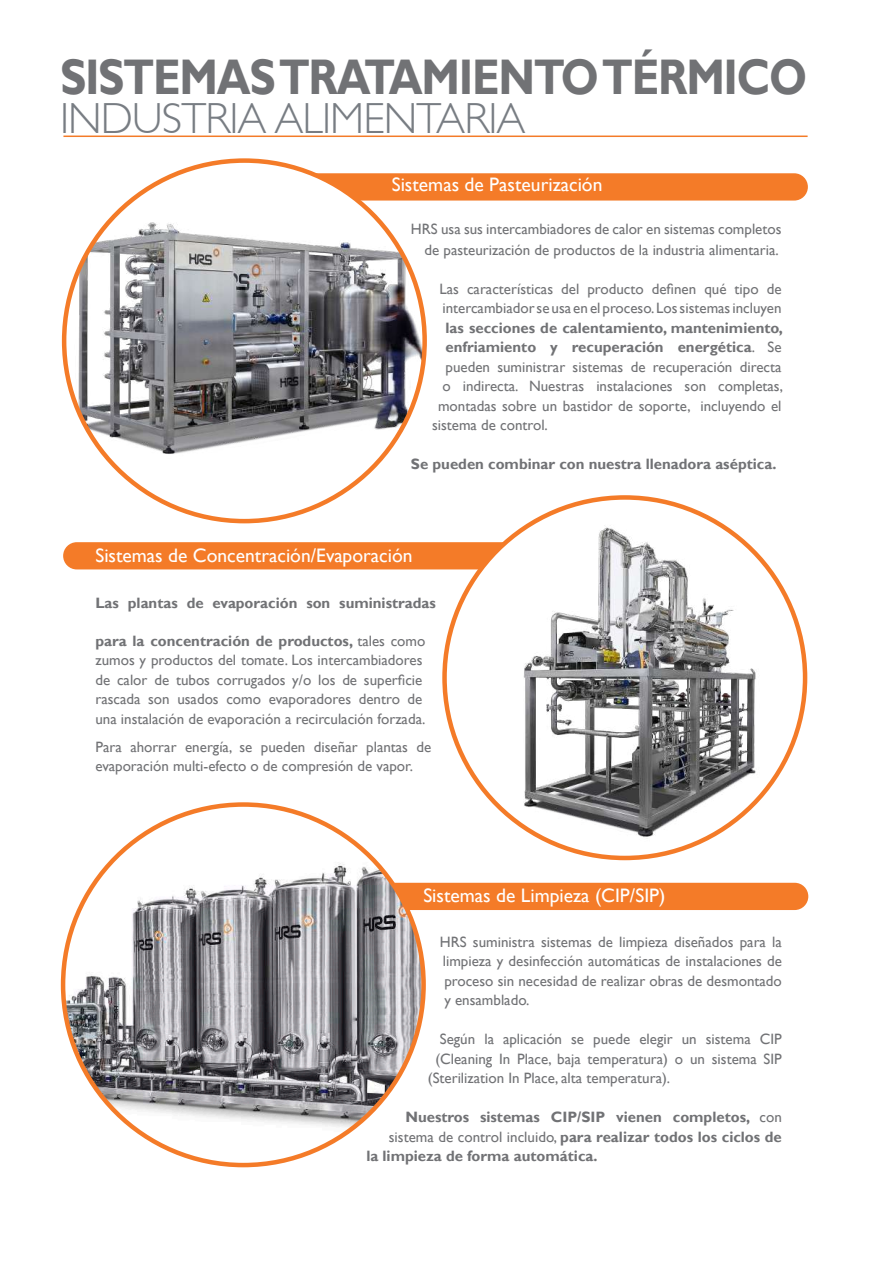
<style>
.page{position:relative;width:893px;height:1263px;background:#fff}
.page>*{position:absolute;margin:0;border:0;box-sizing:border-box;transform-origin:0 0}
.t1{font:700 49.95px "Gill Sans";letter-spacing:-.03em;color:#717275;scale:.87 1}
.t2{font:300 43.5px "Gill Sans";letter-spacing:-.02em;color:#787d83}
.t3{font:19.5px "Gill Sans";color:#fff}
.t4{font:15px/19.5px "Gill Sans";color:#717275}
.t5{font:700 15px "Gill Sans";color:#717275}
.s1{font-weight:400}
.s2{font-weight:700}
</style>
<div class="page">
<div style="left:289px;top:173px;width:519px;height:28px;background:#f47b28;border-radius:14px"></div>
<div style="left:63px;top:542px;width:510px;height:27px;background:#f47b28;border-radius:14px"></div>
<div style="left:196px;top:883px;width:612px;height:27px;background:#f47b28;border-radius:14px"></div>
<hr style="left:63px;top:136px;width:745px;height:1px;background:#f47b28">
<img style="left:445px;top:497px;width:360px;height:361px;border-radius:180px">
<img style="left:63px;top:804px;width:361px;height:361px;border-radius:180px">
<img style="left:64px;top:161px;width:361px;height:315px">
<h1 class="t1" style="left:60px;top:47px;width:860px">SISTEMAS TRATAMIENTO TÉRMICO</h1>
<h2 class="t2" style="left:60px;top:94px;width:467px">INDUSTRIA ALIMENTARIA</h2>
<h3 class="t3" style="left:392px;top:173px;width:212px">Sistemas de Pasteurización</h3>
<p class="t4" style="left:411px;top:218px;width:372px;line-height:21px;text-align:right">HRS usa sus intercambiadores de calor en sistemas completos de pasteurización de productos de la industria alimentaria.</p>
<p class="t4" style="left:439px;top:279px;width:344px">Las características del producto definen qué tipo de intercambiador se usa en el proceso. Los sistemas incluyen</p>
<p class="t5" style="left:445px;top:319px;width:339px">las secciones de calentamiento, mantenimiento,</p>
<p class="t5" style="left:445px;top:338px;width:337px">enfriamiento y recuperación energética<span class="s1">. Se</span></p>
<p class="t4" style="left:445px;top:357px;width:338px">pueden suministrar sistemas de recuperación directa</p>
<p class="t4" style="left:442px;top:377px;width:342px">o indirecta. Nuestras instalaciones son completas,</p>
<p class="t4" style="left:438px;top:396px;width:345px">montadas sobre un bastidor de soporte, incluyendo el</p>
<p class="t4" style="left:432px;top:416px;width:117px">sistema de control.</p>
<p class="t5" style="left:411px;top:455px;width:367px">Se pueden combinar con nuestra llenadora aséptica.</p>
<h3 class="t3" style="left:95px;top:544px;width:319px">Sistemas de Concentración/Evaporación</h3>
<p class="t5" style="left:95px;top:594px;width:342px">Las plantas de evaporación son suministradas</p>
<p class="t4" style="left:95px;top:631px;width:332px"><span class="s2">para la concentración de productos,</span> tales como zumos y productos del tomate. Los intercambiadores de calor de tubos corrugados y/o los de superficie rascada son usados como evaporadores dentro de una instalación de evaporación a recirculación forzada.</p>
<p class="t4" style="left:95px;top:737px;width:338px">Para ahorrar energía, se pueden diseñar plantas de evaporación multi-efecto o de compresión de vapor.</p>
<h3 class="t3" style="left:423px;top:884px;width:244px">Sistemas de Limpieza (CIP/SIP)</h3>
<p class="t4" style="left:440px;top:932px;width:344px;text-align:justify">HRS suministra sistemas de limpieza diseñados para la limpieza y desinfección automáticas de instalaciones de proceso sin necesidad de realizar obras de desmontado y ensamblado.</p>
<p class="t4" style="left:440px;top:1030px;width:344px">Según la aplicación se puede elegir un sistema CIP</p>
<p class="t4" style="left:435px;top:1049px;width:348px">(Cleaning In Place, baja temperatura) o un sistema SIP</p>
<p class="t4" style="left:428px;top:1069px;width:244px">(Sterilization In Place, alta temperatura).</p>
<p class="t5" style="left:405px;top:1108px;width:378px">Nuestros sistemas CIP/SIP vienen completos, <span class="s1">con</span></p>
<p class="t5" style="left:389px;top:1128px;width:395px"><span class="s1">sistema de control incluido,</span> para realizar todos los ciclos de</p>
<p class="t5" style="left:366px;top:1147px;width:233px">la limpieza de forma automática.</p>
</div>
